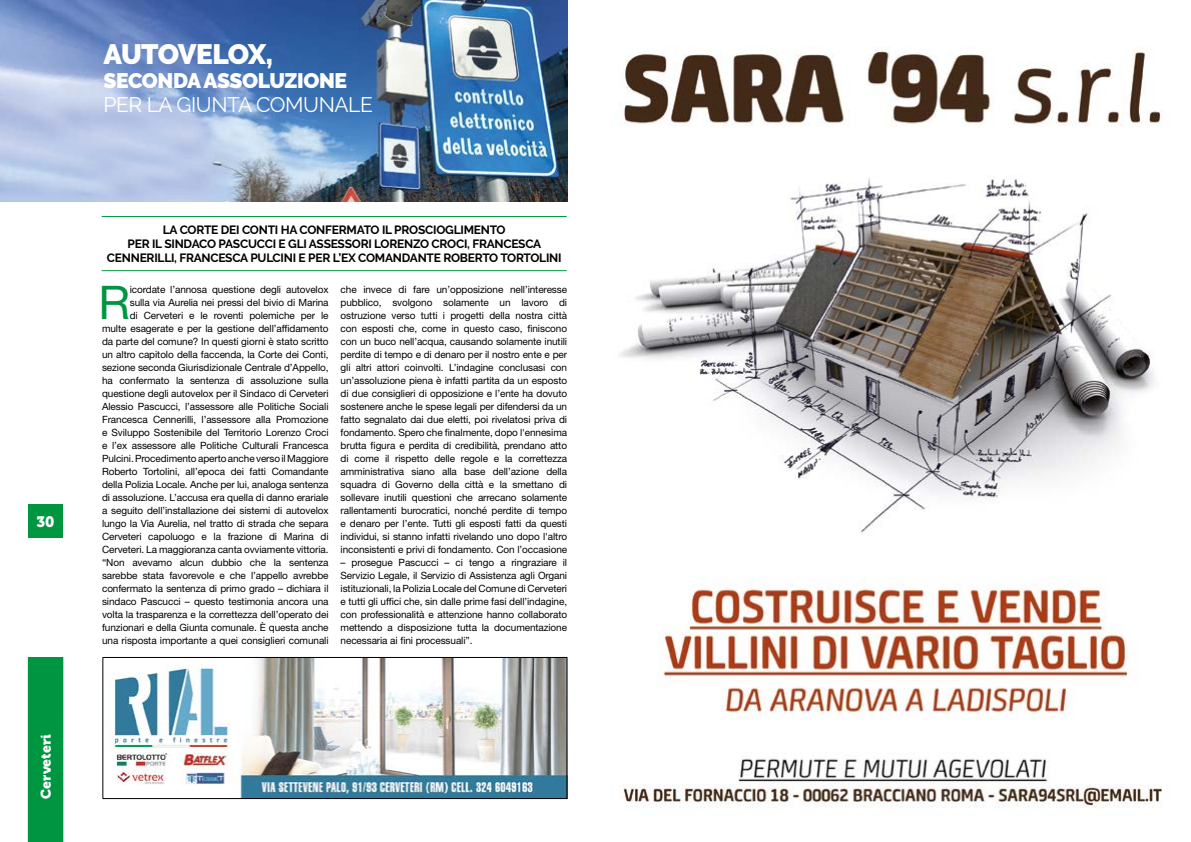
<style>
.page{position:relative;width:1191px;height:842px;background:#fff}
.page>*{position:absolute;margin:0;border:0;box-sizing:border-box;transform-origin:0 0}
.t1{font:46.4px "Helvetica Neue LT Std";color:#009641}
.t2{font:900 28px "Raleway";letter-spacing:-.03em;color:#fff}
.t3{font:21px "Raleway";letter-spacing:-.02em;color:#fff}
.t4{font:900 21px "Raleway";letter-spacing:-.02em;color:#fff}
.t5{font:15px "Museo 900";color:#fff}
.t6{font:14px "Museo 900";color:#fff}
.t7{font:700 12px/14px "Raleway";letter-spacing:-.02em;color:#000;text-align:center}
.t8{font:10px/13px "Helvetica Neue LT Std";letter-spacing:-.01em;color:#000;text-align:justify}
</style>
<div class="page">
<img style="left:620px;top:47px;width:543px;height:761px">
<img style="left:0;top:0;width:567px;height:202px">
<div style="left:28px;top:657px;width:35px;height:185px;background:#009641"></div>
<div style="left:28px;top:505px;width:35px;height:33px;background:#009641"></div>
<img style="left:109px;top:659px;width:456px;height:138px">
<div style="left:103px;top:657px;width:464px;height:142px;border:1px solid #000"></div>
<hr style="left:102px;top:216px;width:465px;height:1px;background:#009641">
<hr style="left:102px;top:270px;width:465px;height:1px;background:#009641">
<h3 class="t5" style="left:37px;top:513px;width:19px">30</h3>
<h3 class="t6" style="left:38px;top:799px;width:66px;rotate:-90deg">Cerveteri</h3>
<h2 class="t2" style="left:104px;top:38px;width:171px">AUTOVELOX,</h2>
<h3 class="t4" style="left:104px;top:68px;width:245px">SECONDA ASSOLUZIONE</h3>
<h3 class="t3" style="left:104px;top:92px;width:271px">PER LA GIUNTA COMUNALE</h3>
<p class="t7" style="left:107px;top:223px;width:456px">LA CORTE DEI CONTI HA CONFERMATO IL PROSCIOGLIMENTO<br>PER IL SINDACO PASCUCCI E GLI ASSESSORI LORENZO CROCI, FRANCESCA<br>CENNERILLI, FRANCESCA PULCINI E PER L’EX COMANDANTE ROBERTO TORTOLINI</p>
<p class="t8" style="left:102px;top:283px;width:228px;text-align:right">icordate l’annosa questione degli autovelox<br>sulla via Aurelia nei pressi del bivio di Marina<br>di Cerveteri e le roventi polemiche per le<br>multe esagerate e per la gestione dell’affidamento da parte del comune? In questi giorni è stato scritto un altro capitolo della faccenda, la Corte dei Conti, sezione seconda Giurisdizionale Centrale d’Appello, ha confermato la sentenza di assoluzione sulla questione degli autovelox per il Sindaco di Cerveteri Alessio Pascucci, l’assessore alle Politiche Sociali Francesca Cennerilli, l’assessore alla Promozione e Sviluppo Sostenibile del Territorio Lorenzo Croci e l’ex assessore alle Politiche Culturali Francesca Pulcini. Procedimento aperto anche verso il Maggiore Roberto Tortolini, all’epoca dei fatti Comandante della Polizia Locale. Anche per lui, analoga sentenza di assoluzione. L’accusa era quella di danno erariale a seguito dell’installazione dei sistemi di autovelox lungo la Via Aurelia, nel tratto di strada che separa Cerveteri capoluogo e la frazione di Marina di Cerveteri. La maggioranza canta ovviamente vittoria. “Non avevamo alcun dubbio che la sentenza sarebbe stata favorevole e che l’appello avrebbe confermato la sentenza di primo grado – dichiara il sindaco Pascucci – questo testimonia ancora una volta la trasparenza e la correttezza dell’operato dei funzionari e della Giunta comunale. È questa anche una risposta importante a quei consiglieri comunali</p>
<p class="t8" style="left:340px;top:283px;width:228px">che invece di fare un’opposizione nell’interesse pubblico, svolgono solamente un lavoro di ostruzione verso tutti i progetti della nostra città con esposti che, come in questo caso, finiscono con un buco nell’acqua, causando solamente inutili perdite di tempo e di denaro per il nostro ente e per gli altri attori coinvolti. L’indagine conclusasi con un’assoluzione piena è infatti partita da un esposto di due consiglieri di opposizione e l’ente ha dovuto sostenere anche le spese legali per difendersi da un fatto segnalato dai due eletti, poi rivelatosi priva di fondamento. Spero che finalmente, dopo l'ennesima brutta figura e perdita di credibilità, prendano atto di come il rispetto delle regole e la correttezza amministrativa siano alla base dell’azione della squadra di Governo della città e la smettano di sollevare inutili questioni che arrecano solamente rallentamenti burocratici, nonché perdite di tempo e denaro per l’ente. Tutti gli esposti fatti da questi individui, si stanno infatti rivelando uno dopo l'altro inconsistenti e privi di fondamento. Con l’occasione</p>
<h1 class="t1" style="left:98px;top:275px;width:33px">R</h1>
<p class="t8" style="left:340px;top:556px;width:228px">– prosegue Pascucci – ci tengo a ringraziare il Servizio Legale, il Servizio di Assistenza agli Organi istituzionali, la Polizia Locale del Comune di Cerveteri e tutti gli uffici che, sin dalle prime fasi dell’indagine, con professionalità e attenzione hanno collaborato mettendo a disposizione tutta la documentazione necessaria ai fini processuali”.</p>
</div>
